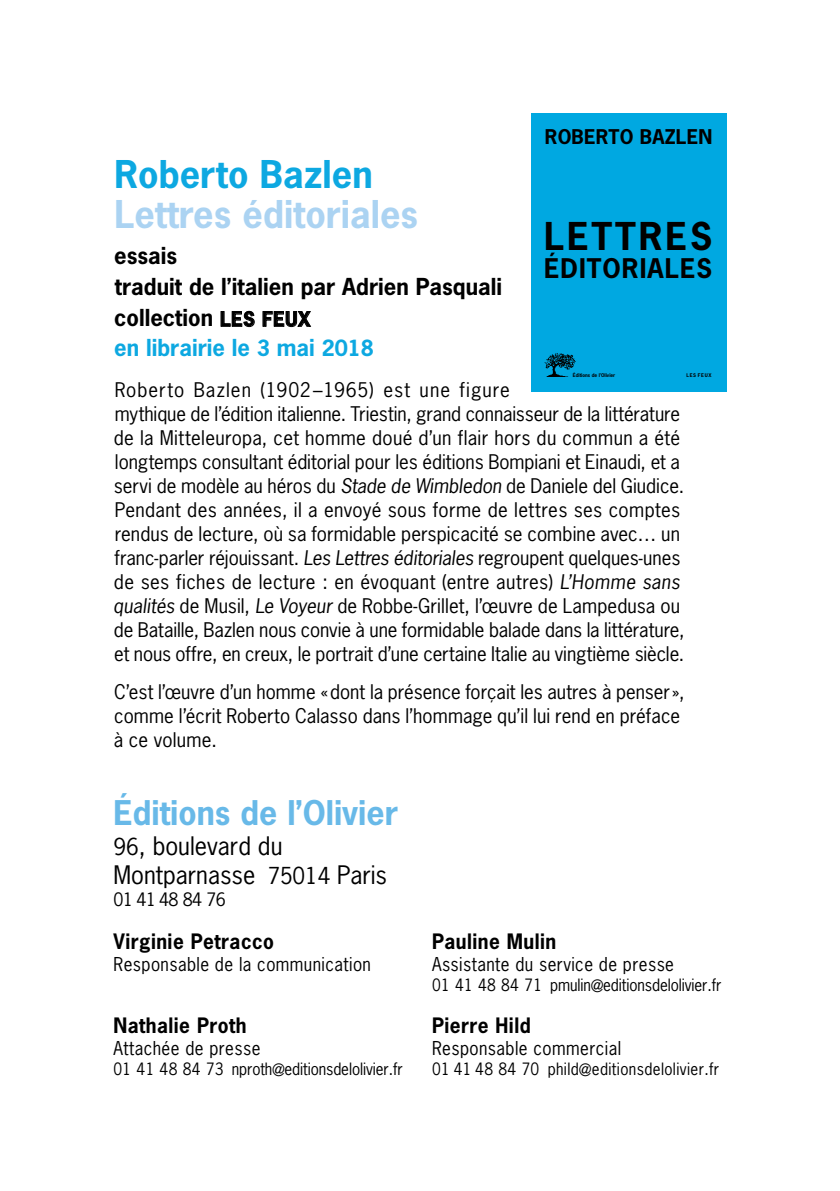
<style>
.page{position:relative;width:840px;height:1191px;background:#fff}
.page>*{position:absolute;margin:0;border:0;box-sizing:border-box;transform-origin:0 0}
.t1{font:700 36px "News Gothic";color:#abd3f2}
.t2{font:700 36px "News Gothic";color:#0da8e1}
.t3{font:700 36px "News Gothic";letter-spacing:.08em;color:#000}
.t4{font:700 32px "News Gothic";color:#68b9e8}
.t5{font:700 25.4px "News Gothic";letter-spacing:.04em;color:#000}
.t6{font:24px/28.8px "News Gothic";color:#000}
.t7{font:700 22px/31px "News Gothic";color:#000}
.t8{font:700 20px "News Gothic";letter-spacing:.025em;color:#000;scale:.95 1}
.t9{font:19px/24px "News Gothic";color:#000}
.t10{font:700 19px "News Gothic";letter-spacing:.01em;color:#000}
.t11{font:18px "News Gothic";letter-spacing:.025em;color:#000;scale:.95 1}
.t12{font:17.4px "News Gothic";letter-spacing:-.03em;color:#000}
.t13{font:16px "News Gothic";letter-spacing:-.005em;color:#000;scale:.95 1}
.t14{font:16px "News Gothic";letter-spacing:.025em;color:#000;scale:.95 1}
.t15{font:700 4.8px "News Gothic";color:#000}
.s1{font-size:19px}
.s2{color:#0da8e1}
.s3{font-size:21px;color:#0da8e1}
.s4{font-style:italic}
.s5{font-size:22px}
</style>
<div class="page">
<svg style="left:220px;top:311px;width:34px;height:16px"></svg>
<svg style="left:262px;top:311px;width:49px;height:16px"></svg>
<div style="left:530px;top:113px;width:196px;height:279px;background:#00a8e1"></div>
<img style="left:544px;top:353px;width:31px;height:24px">
<p class="t10" style="left:544px;top:124px;width:169px">ROBERTO BAZLEN</p>
<h1 class="t2" style="left:114px;top:150px;width:260px">Roberto Bazlen</h1>
<h1 class="t1" style="left:114px;top:191px;width:305px">Lettres éditoriales</h1>
<p class="t7" style="left:114px;top:239px;width:389px">essais<br>traduit de l’italien par Adrien Pasquali collection <span class="s1">LES FEUX<br></span><span class="s2">en librairie le</span> <span class="s3">3</span> <span class="s2">mai</span> <span class="s3">2018</span></p>
<p class="t9" style="left:113px;top:377px;width:572px">Roberto Bazlen (1902–1965) est une figure<br>mythique de l’édition italienne. Triestin, grand connaisseur de la littérature de la Mitteleuropa, cet homme doué d’un flair hors du commun a été longtemps consultant éditorial pour les éditions Bompiani et Einaudi, et a servi de modèle au héros du <span class="s4">Stade de Wimbledon</span> de Daniele del Giudice.<br>Pendant des années, il a envoyé sous forme de lettres ses comptes rendus de lecture, où sa formidable perspicacité se combine avec… un franc-parler réjouissant. <span class="s4">Les Lettres éditoriales</span> regroupent quelques-unes de ses fiches de lecture : en évoquant (entre autres) <span class="s4">L’Homme sans qualités</span> de Musil, <span class="s4">Le Voyeur</span> de Robbe-Grillet, l’œuvre de Lampedusa ou de Bataille, Bazlen nous convie à une formidable balade dans la littérature, et nous offre, en creux, le portrait d’une certaine Italie au vingtième siècle.</p>
<p class="t9" style="left:114px;top:679px;width:571px">C’est l’œuvre d’un homme «dont la présence forçait les autres à penser», comme l’écrit Roberto Calasso dans l’hommage qu’il lui rend en préface à ce volume.</p>
<h1 class="t3" style="left:543px;top:212px;width:170px">LETTRES</h1>
<h3 class="t5" style="left:544px;top:251px;width:169px">ÉDITORIALES</h3>
<p class="t15" style="left:572px;top:372px;width:44px">Éditions de l’Olivier</p>
<p class="t15" style="left:686px;top:372px;width:26px">LES FEUX</p>
<h2 class="t4" style="left:113px;top:791px;width:286px">Éditions de l’Olivier</h2>
<p class="t6" style="left:113px;top:831px;width:275px"><span class="s5">96</span>, boulevard du<br>Montparnasse <span class="s5">75014</span> Paris</p>
<p class="t12" style="left:113px;top:888px;width:114px">01 41 48 84 76</p>
<p class="t8" style="left:113px;top:928px;width:170px">Virginie Petracco</p>
<p class="t11" style="left:113px;top:952px;width:272px">Responsable de la communication</p>
<p class="t8" style="left:113px;top:1012px;width:142px">Nathalie Proth</p>
<p class="t11" style="left:113px;top:1036px;width:156px">Attachée de presse</p>
<p class="t13" style="left:113px;top:1058px;width:306px">01 41 48 84 73 nproth@editionsdelolivier.fr</p>
<p class="t8" style="left:432px;top:928px;width:132px">Pauline Mulin</p>
<p class="t11" style="left:432px;top:952px;width:256px">Assistante du service de presse</p>
<p class="t13" style="left:432px;top:974px;width:306px">01 41 48 84 71 pmulin@editionsdelolivier.fr</p>
<p class="t8" style="left:432px;top:1012px;width:105px">Pierre Hild</p>
<p class="t11" style="left:432px;top:1036px;width:200px">Responsable commercial</p>
<p class="t14" style="left:432px;top:1058px;width:303px">01 41 48 84 70 phild@editionsdelolivier.fr</p>
</div>
